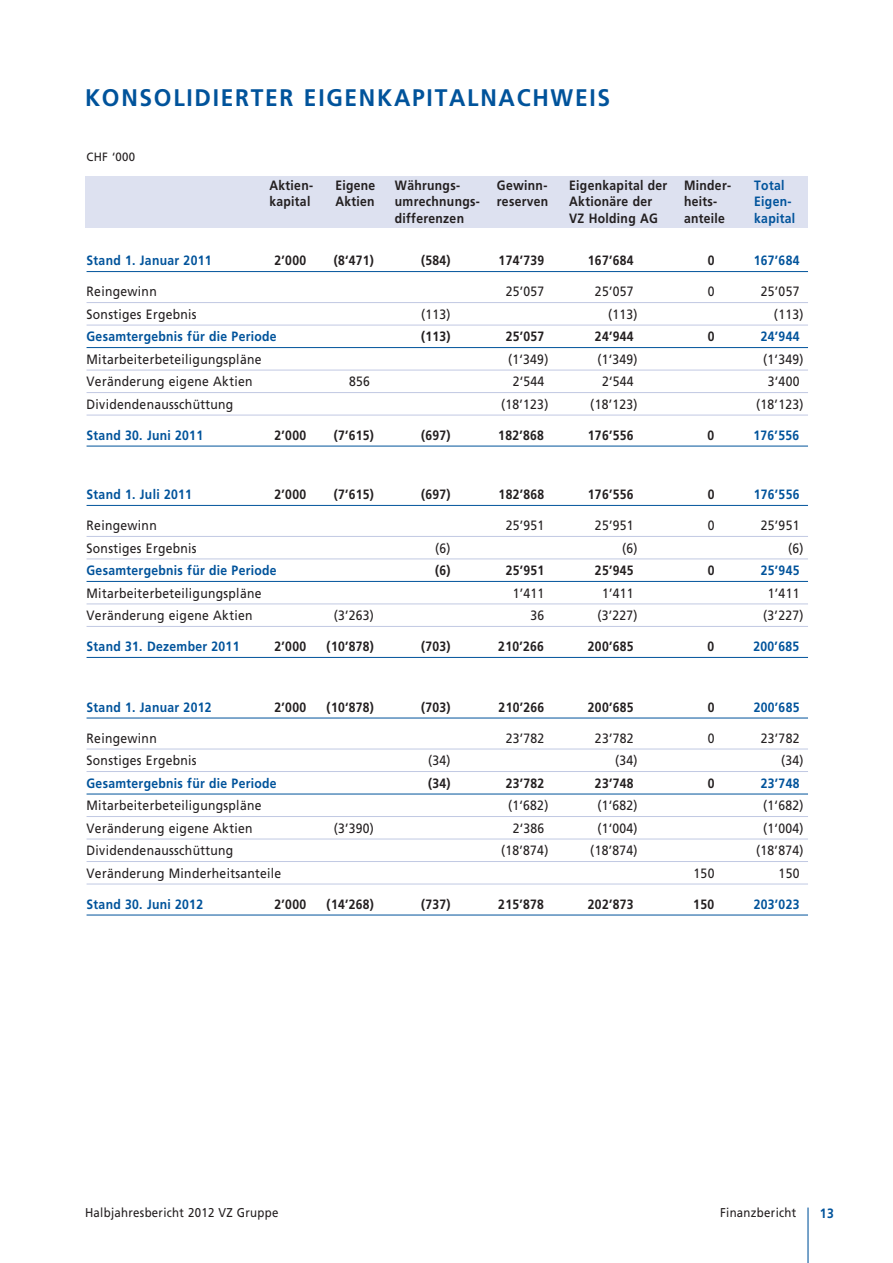
<style>
.page{position:relative;width:893px;height:1263px;background:#fff}
.page>*{position:absolute;margin:0;border:0;box-sizing:border-box;transform-origin:0 0}
.t1{font:700 24px "Frutiger LT";letter-spacing:.075em;color:#00539b;scale:.95 1}
.t2{font:13.5px/22.5px "Frutiger LT";letter-spacing:.025em;color:#231f20;text-align:right;scale:.9 1}
.t3{font:700 13.5px/16.5px "Frutiger LT";letter-spacing:.025em;color:#231f20;scale:.9 1}
.t4{font:700 13.5px/16.5px "Frutiger LT";letter-spacing:.025em;color:#00539b;scale:.9 1}
.t5{font:12.75px "Frutiger LT";letter-spacing:.025em;color:#231f20;scale:.9 1}
.t6{font:12px "Frutiger LT";letter-spacing:.025em;color:#231f20;scale:.95 1}
</style>
<div class="page">
<hr style="left:807px;top:1208px;width:1px;height:55px;background:#00539b">
<div style="left:85px;top:177px;width:723px;height:51px;background:#dde1f0"></div>
<hr style="left:87px;top:271px;width:721px;height:1px;background:#00539b">
<hr style="left:87px;top:302px;width:721px;height:1px;background:#c1c9e3">
<hr style="left:87px;top:325px;width:721px;height:1px;background:#c1c9e3">
<hr style="left:87px;top:347px;width:721px;height:1px;background:#00539b">
<hr style="left:87px;top:370px;width:721px;height:1px;background:#c1c9e3">
<hr style="left:87px;top:392px;width:721px;height:1px;background:#c1c9e3">
<hr style="left:87px;top:415px;width:721px;height:1px;background:#c1c9e3">
<hr style="left:87px;top:446px;width:721px;height:1px;background:#00539b">
<hr style="left:87px;top:718px;width:721px;height:1px;background:#00539b">
<hr style="left:87px;top:749px;width:721px;height:1px;background:#c1c9e3">
<hr style="left:87px;top:771px;width:721px;height:1px;background:#c1c9e3">
<hr style="left:87px;top:794px;width:721px;height:1px;background:#00539b">
<hr style="left:87px;top:816px;width:721px;height:1px;background:#c1c9e3">
<hr style="left:87px;top:839px;width:721px;height:1px;background:#c1c9e3">
<hr style="left:87px;top:861px;width:721px;height:1px;background:#c1c9e3">
<hr style="left:87px;top:884px;width:721px;height:1px;background:#c1c9e3">
<hr style="left:87px;top:915px;width:721px;height:1px;background:#00539b">
<hr style="left:87px;top:505px;width:721px;height:1px;background:#00539b">
<hr style="left:87px;top:536px;width:721px;height:1px;background:#c1c9e3">
<hr style="left:87px;top:559px;width:721px;height:1px;background:#c1c9e3">
<hr style="left:87px;top:581px;width:721px;height:1px;background:#00539b">
<hr style="left:87px;top:604px;width:721px;height:1px;background:#c1c9e3">
<hr style="left:87px;top:626px;width:721px;height:1px;background:#c1c9e3">
<hr style="left:87px;top:657px;width:721px;height:1px;background:#00539b">
<h1 class="t1" style="left:85px;top:88px;width:554px">KONSOLIDIERTER EIGENKAPITALNACHWEIS</h1>
<p class="t6" style="left:87px;top:152px;width:53px">CHF ‘000</p>
<p class="t3" style="left:269px;top:178px;width:50px">Aktien&shy;kapital</p>
<p class="t3" style="left:335px;top:178px;width:46px">Eigene<br>Aktien</p>
<p class="t3" style="left:395px;top:178px;width:96px">Währungs&shy;umrechnungs&shy;differenzen</p>
<p class="t3" style="left:497px;top:178px;width:59px">Gewinn&shy;reserven</p>
<p class="t4" style="left:754px;top:178px;width:47px">Total<br>Eigen&shy;kapital</p>
<p class="t3" style="left:569px;top:178px;width:110px">Eigenkapital der<br>Aktionäre der<br>VZ Holding AG</p>
<p class="t3" style="left:588px;top:253px;width:52px">167’684</p>
<p class="t2" style="left:595px;top:281px;width:49px">25’057 (113)</p>
<p class="t3" style="left:595px;top:329px;width:44px">24’944</p>
<p class="t2" style="left:590px;top:348px;width:54px;text-align:center">(1‘349)<br>2‘544 (18’123)</p>
<p class="t3" style="left:588px;top:427px;width:52px">176’556</p>
<p class="t3" style="left:684px;top:178px;width:54px">Minder&shy;heits&shy;anteile</p>
<p class="t3" style="left:708px;top:253px;width:9px">0</p>
<p class="t2" style="left:708px;top:281px;width:9px">0</p>
<p class="t3" style="left:708px;top:329px;width:9px">0</p>
<p class="t3" style="left:421px;top:253px;width:34px">(584)</p>
<p class="t3" style="left:334px;top:253px;width:46px">(8‘471)</p>
<p class="t4" style="left:87px;top:253px;width:140px">Stand 1. Januar 2011</p>
<p class="t2" style="left:87px;top:281px;width:124px;text-align:left">Reingewinn<br>Sonstiges Ergebnis</p>
<p class="t4" style="left:87px;top:329px;width:213px">Gesamtergebnis für die Periode</p>
<p class="t2" style="left:87px;top:348px;width:196px;text-align:left">Mitarbeiterbeteiligungspläne<br>Veränderung eigene Aktien<br>Dividendenausschüttung</p>
<p class="t4" style="left:87px;top:427px;width:131px">Stand 30. Juni 2011</p>
<p class="t3" style="left:275px;top:253px;width:37px">2’000</p>
<p class="t4" style="left:754px;top:253px;width:52px">167’684</p>
<p class="t2" style="left:761px;top:281px;width:49px">25’057 (113)</p>
<p class="t4" style="left:761px;top:329px;width:44px">24’944</p>
<p class="t2" style="left:756px;top:348px;width:54px;text-align:center">(1‘349)<br>3‘400 (18’123)</p>
<p class="t4" style="left:753px;top:427px;width:52px">176’556</p>
<p class="t3" style="left:499px;top:253px;width:52px">174’739</p>
<p class="t2" style="left:506px;top:281px;width:44px">25’057</p>
<p class="t3" style="left:506px;top:329px;width:44px">25’057</p>
<p class="t2" style="left:501px;top:348px;width:54px;text-align:center">(1‘349)<br>2‘544 (18’123)</p>
<p class="t3" style="left:498px;top:427px;width:52px">182’868</p>
<p class="t2" style="left:421px;top:303px;width:34px">(113)</p>
<p class="t3" style="left:421px;top:329px;width:34px">(113)</p>
<p class="t2" style="left:349px;top:371px;width:25px">856</p>
<p class="t3" style="left:421px;top:427px;width:34px">(697)</p>
<p class="t3" style="left:334px;top:427px;width:46px">(7’615)</p>
<p class="t3" style="left:275px;top:427px;width:37px">2’000</p>
<p class="t3" style="left:707px;top:428px;width:9px">0</p>
<p class="t4" style="left:87px;top:487px;width:119px">Stand 1. Juli 2011</p>
<p class="t2" style="left:87px;top:515px;width:124px;text-align:left">Reingewinn<br>Sonstiges Ergebnis</p>
<p class="t4" style="left:87px;top:563px;width:213px">Gesamtergebnis für die Periode</p>
<p class="t2" style="left:87px;top:582px;width:196px;text-align:left">Mitarbeiterbeteiligungspläne<br>Veränderung eigene Aktien</p>
<p class="t4" style="left:87px;top:639px;width:171px">Stand 31. Dezember 2011</p>
<p class="t3" style="left:275px;top:487px;width:37px">2’000</p>
<p class="t3" style="left:275px;top:639px;width:37px">2’000</p>
<p class="t3" style="left:334px;top:487px;width:46px">(7’615)</p>
<p class="t2" style="left:334px;top:605px;width:46px">(3’263)</p>
<p class="t3" style="left:327px;top:639px;width:54px">(10’878)</p>
<p class="t3" style="left:421px;top:487px;width:34px">(697)</p>
<p class="t2" style="left:435px;top:537px;width:19px">(6)</p>
<p class="t3" style="left:435px;top:563px;width:19px">(6)</p>
<p class="t3" style="left:421px;top:639px;width:34px">(703)</p>
<p class="t3" style="left:499px;top:487px;width:52px">182’868</p>
<p class="t2" style="left:506px;top:515px;width:44px">25’951</p>
<p class="t3" style="left:506px;top:563px;width:44px">25’951</p>
<p class="t2" style="left:513px;top:582px;width:37px">1’411<br>36</p>
<p class="t3" style="left:498px;top:639px;width:52px">210’266</p>
<p class="t3" style="left:588px;top:487px;width:52px">176’556</p>
<p class="t2" style="left:595px;top:515px;width:49px">25’951 (6)</p>
<p class="t3" style="left:595px;top:563px;width:44px">25’945</p>
<p class="t2" style="left:597px;top:582px;width:46px;text-align:center">1’411 (3’227)</p>
<p class="t3" style="left:588px;top:639px;width:52px">200’685</p>
<p class="t3" style="left:708px;top:487px;width:9px">0</p>
<p class="t2" style="left:708px;top:515px;width:9px">0</p>
<p class="t3" style="left:708px;top:563px;width:9px">0</p>
<p class="t3" style="left:707px;top:639px;width:9px">0</p>
<p class="t4" style="left:754px;top:487px;width:52px">176’556</p>
<p class="t2" style="left:761px;top:515px;width:49px">25’951 (6)</p>
<p class="t4" style="left:761px;top:563px;width:44px">25’945</p>
<p class="t2" style="left:763px;top:582px;width:46px;text-align:center">1’411 (3’227)</p>
<p class="t4" style="left:753px;top:639px;width:52px">200’685</p>
<p class="t4" style="left:87px;top:699px;width:140px">Stand 1. Januar 2012</p>
<p class="t2" style="left:87px;top:727px;width:124px;text-align:left">Reingewinn<br>Sonstiges Ergebnis</p>
<p class="t4" style="left:87px;top:775px;width:213px">Gesamtergebnis für die Periode</p>
<p class="t2" style="left:87px;top:795px;width:218px;text-align:left">Mitarbeiterbeteiligungspläne<br>Veränderung eigene Aktien<br>Dividendenausschüttung<br>Veränderung Minderheitsanteile</p>
<p class="t4" style="left:87px;top:896px;width:131px">Stand 30. Juni 2012</p>
<p class="t3" style="left:275px;top:699px;width:37px">2’000</p>
<p class="t3" style="left:275px;top:896px;width:37px">2’000</p>
<p class="t3" style="left:327px;top:699px;width:54px">(10‘878)</p>
<p class="t2" style="left:334px;top:817px;width:46px">(3’390)</p>
<p class="t3" style="left:327px;top:896px;width:54px">(14’268)</p>
<p class="t3" style="left:421px;top:699px;width:34px">(703)</p>
<p class="t2" style="left:428px;top:750px;width:27px">(34)</p>
<p class="t3" style="left:428px;top:775px;width:27px">(34)</p>
<p class="t3" style="left:421px;top:896px;width:34px">(737)</p>
<p class="t3" style="left:499px;top:699px;width:52px">210’266</p>
<p class="t2" style="left:506px;top:727px;width:44px">23’782</p>
<p class="t3" style="left:506px;top:775px;width:44px">23’782</p>
<p class="t2" style="left:501px;top:795px;width:54px;text-align:center">(1‘682)<br>2‘386 (18’874)</p>
<p class="t3" style="left:498px;top:896px;width:52px">215’878</p>
<p class="t3" style="left:588px;top:699px;width:52px">200’685</p>
<p class="t2" style="left:595px;top:727px;width:49px">23’782 (34)</p>
<p class="t3" style="left:595px;top:775px;width:44px">23’748</p>
<p class="t2" style="left:590px;top:795px;width:54px;text-align:center">(1‘682) (1‘004) (18’874)</p>
<p class="t3" style="left:588px;top:896px;width:52px">202’873</p>
<p class="t3" style="left:708px;top:699px;width:9px">0</p>
<p class="t2" style="left:708px;top:727px;width:9px">0</p>
<p class="t3" style="left:708px;top:775px;width:9px">0</p>
<p class="t2" style="left:693px;top:862px;width:25px">150</p>
<p class="t3" style="left:693px;top:896px;width:25px">150</p>
<p class="t4" style="left:754px;top:699px;width:52px">200’685</p>
<p class="t2" style="left:761px;top:727px;width:49px">23’782 (34)</p>
<p class="t4" style="left:761px;top:775px;width:44px">23’748</p>
<p class="t2" style="left:756px;top:795px;width:54px">(1‘682) (1‘004) (18’874)<br>150</p>
<p class="t4" style="left:754px;top:896px;width:52px">203’023</p>
<p class="t5" style="left:85px;top:1207px;width:217px">Halbjahresbericht 2012 VZ Gruppe</p>
<p class="t5" style="left:720px;top:1207px;width:86px">Finanzbericht</p>
<p class="t4" style="left:820px;top:1205px;width:17px">13</p>
</div>
